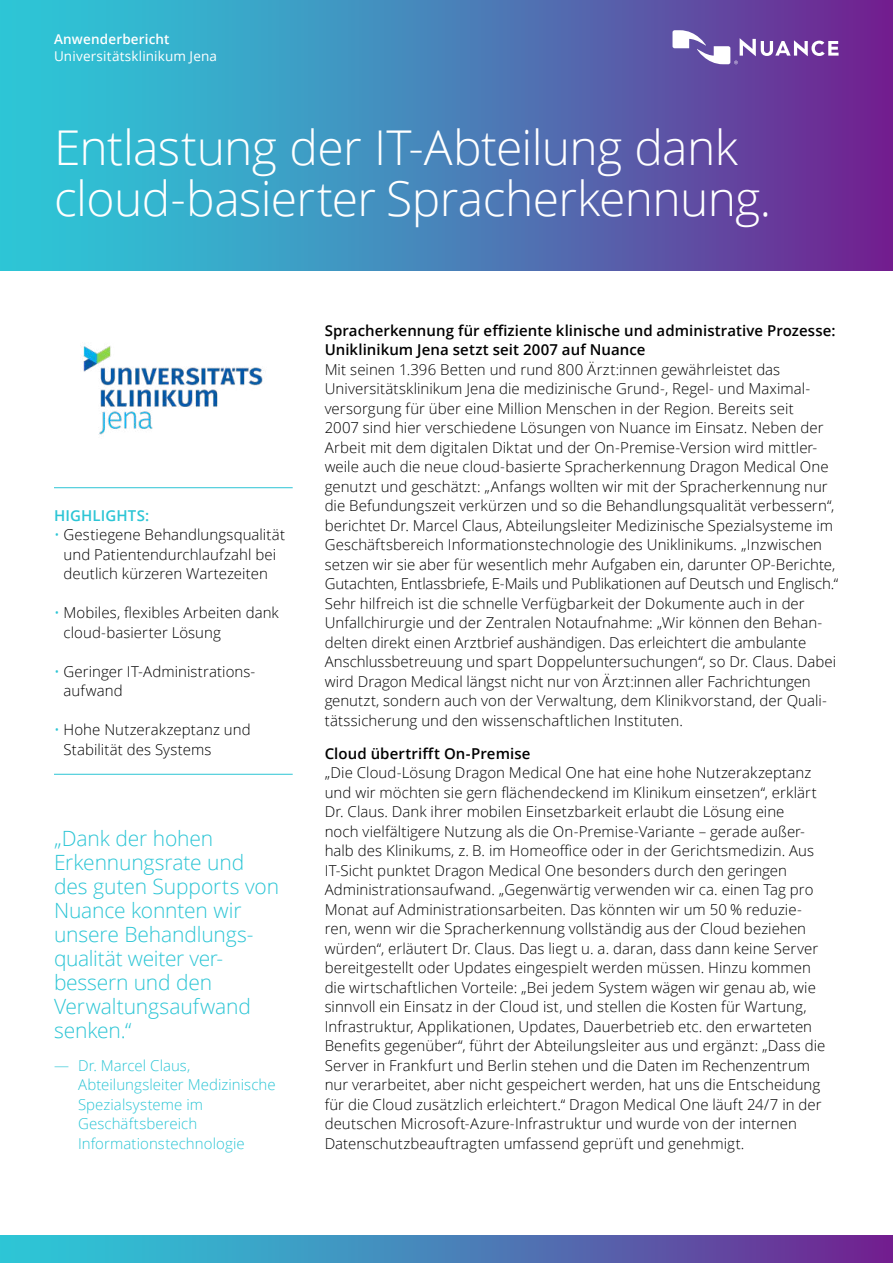
<style>
.page{position:relative;width:893px;height:1263px;background:#fff}
.page>*{position:absolute;margin:0;border:0;box-sizing:border-box;transform-origin:0 0}
.t1{font:300 48px/51px "Open Sans";letter-spacing:-.015em;color:#fff}
.t2{font:300 21px/24px "Open Sans";letter-spacing:-.005em;color:#2cc5d5}
.t3{font:300 15px/19.5px "Open Sans";letter-spacing:.005em;color:#000}
.t4{font:600 15px/19.5px "Open Sans";letter-spacing:.005em;color:#000}
.t5{font:300 15px/19.5px "Open Sans";letter-spacing:.005em;color:#2cc5d5}
.t6{font:600 15px "Open Sans";letter-spacing:.01em;color:#2cc5d5}
.t7{font:13.5px "Open Sans";letter-spacing:.01em;color:#fff}
.t8{font:600 13.5px "Open Sans";letter-spacing:.015em;color:#fff}
.s1{color:#2cc5d5}
</style>
<div class="page">
<div style="left:0;top:0;width:893px;height:270px;background:linear-gradient(to right,#27d4dc,#6f2692)"></div>
<svg style="left:672px;top:30px;width:167px;height:34px"></svg>
<div style="left:0;top:1236px;width:893px;height:27px;background:linear-gradient(to right,#27d4dc,#6f2692)"></div>
<img style="left:83px;top:346px;width:180px;height:89px">
<hr style="left:54px;top:487px;width:239px;height:1px;background:#2cc5d5">
<hr style="left:54px;top:774px;width:239px;height:1px;background:#2cc5d5">
<p class="t8" style="left:54px;top:30px;width:117px">Anwenderbericht</p>
<p class="t7" style="left:54px;top:47px;width:165px">Universitätsklinikum Jena</p>
<h1 class="t1" style="left:54px;top:121px;width:719px">Entlastung der IT-Abteilung dank cloud-basierter Spracherkennung.</h1>
<p class="t6" style="left:54px;top:505px;width:97px">HIGHLIGHTS:</p>
<p class="t3" style="left:54px;top:524px;width:233px;text-align:center"><span class="s1">•</span> Gestiegene Behandlungsqualität und Patientendurchlaufzahl bei deutlich kürzeren Wartezeiten</p>
<p class="t3" style="left:64px;top:602px;width:217px;text-indent:-10px"><span class="s1">•</span> Mobiles, flexibles Arbeiten dank cloud-basierter Lösung</p>
<p class="t3" style="left:64px;top:661px;width:193px;text-indent:-10px"><span class="s1">•</span> Geringer IT-Administrations&shy;aufwand</p>
<p class="t3" style="left:64px;top:719px;width:189px;text-indent:-10px"><span class="s1">•</span> Hohe Nutzerakzeptanz und<br>Stabilität des Systems</p>
<h2 class="t2" style="left:54px;top:825px;width:227px">„Dank der hohen<br>Erkennungsrate und des guten Supports von<br>Nuance konnten wir unsere Behandlungs&shy;qualität weiter ver&shy;bessern und den<br>Verwaltungsaufwand senken.“</h2>
<p class="t5" style="left:78px;top:1055px;width:199px;text-indent:-24px">— Dr. Marcel Claus,<br>Abteilungsleiter Medizinische<br>Spezialsysteme im<br>Geschäftsbereich<br>Informationstechnologie</p>
<p class="t4" style="left:325px;top:320px;width:512px">Spracherkennung für effiziente klinische und administrative Prozesse:<br>Uniklinikum Jena setzt seit 2007 auf Nuance</p>
<p class="t3" style="left:325px;top:359px;width:515px">Mit seinen 1.396 Betten und rund 800 Ärzt:innen gewährleistet das Universitätsklinikum Jena die medizinische Grund-, Regel- und Maximal&shy;versorgung für über eine Million Menschen in der Region. Bereits seit<br>2007 sind hier verschiedene Lösungen von Nuance im Einsatz. Neben der Arbeit mit dem digitalen Diktat und der On-Premise-Version wird mittler&shy;weile auch die neue cloud-basierte Spracherkennung Dragon Medical One genutzt und geschätzt: „Anfangs wollten wir mit der Spracherkennung nur die Befundungszeit verkürzen und so die Behandlungsqualität verbessern“, berichtet Dr. Marcel Claus, Abteilungsleiter Medizinische Spezialsysteme im Geschäftsbereich Informationstechnologie des Uniklinikums. „Inzwischen setzen wir sie aber für wesentlich mehr Aufgaben ein, darunter OP-Berichte, Gutachten, Entlassbriefe, E-Mails und Publikationen auf Deutsch und Englisch.“ Sehr hilfreich ist die schnelle Verfügbarkeit der Dokumente auch in der Unfallchirurgie und der Zentralen Notaufnahme: „Wir können den Behan&shy;delten direkt einen Arztbrief aushändigen. Das erleichtert die ambulante Anschlussbetreuung und spart Doppeluntersuchungen“, so Dr. Claus. Dabei wird Dragon Medical längst nicht nur von Ärzt:innen aller Fachrichtungen genutzt, sondern auch von der Verwaltung, dem Klinikvorstand, der Quali&shy;tätssicherung und den wissenschaftlichen Instituten.</p>
<p class="t4" style="left:325px;top:743px;width:207px">Cloud übertrifft On-Premise</p>
<p class="t3" style="left:325px;top:762px;width:502px">„Die Cloud-Lösung Dragon Medical One hat eine hohe Nutzerakzeptanz und wir möchten sie gern flächendeckend im Klinikum einsetzen“, erklärt Dr. Claus. Dank ihrer mobilen Einsetzbarkeit erlaubt die Lösung eine<br>noch vielfältigere Nutzung als die On-Premise-Variante – gerade außer&shy;halb des Klinikums, z. B. im Homeoffice oder in der Gerichtsmedizin. Aus IT-Sicht punktet Dragon Medical One besonders durch den geringen Administrationsaufwand. „Gegenwärtig verwenden wir ca. einen Tag pro Monat auf Administrationsarbeiten. Das könnten wir um 50 % reduzie&shy;ren, wenn wir die Spracherkennung vollständig aus der Cloud beziehen würden“, erläutert Dr. Claus. Das liegt u. a. daran, dass dann keine Server bereitgestellt oder Updates eingespielt werden müssen. Hinzu kommen die wirtschaftlichen Vorteile: „Bei jedem System wägen wir genau ab, wie sinnvoll ein Einsatz in der Cloud ist, und stellen die Kosten für Wartung, Infrastruktur, Applikationen, Updates, Dauerbetrieb etc. den erwarteten Benefits gegenüber“, führt der Abteilungsleiter aus und ergänzt: „Dass die Server in Frankfurt und Berlin stehen und die Daten im Rechenzentrum nur verarbeitet, aber nicht gespeichert werden, hat uns die Entscheidung für die Cloud zusätzlich erleichtert.“ Dragon Medical One läuft 24/7 in der deutschen Microsoft-Azure-Infrastruktur und wurde von der internen Datenschutzbeauftragten umfassend geprüft und genehmigt.</p>
</div>
